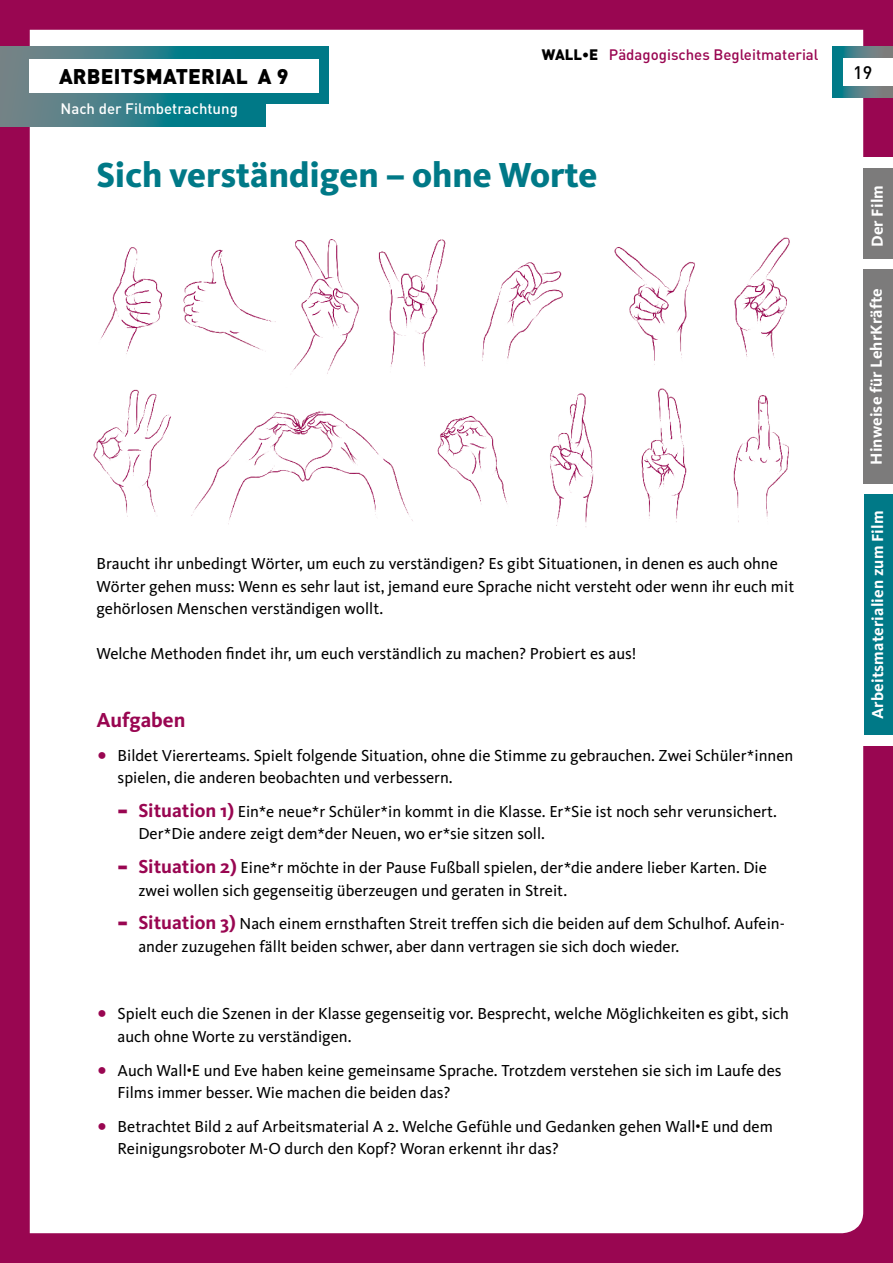
<style>
.page{position:relative;width:893px;height:1263px;background:#990651}
.page>*{position:absolute;margin:0;border:0;box-sizing:border-box;transform-origin:0 0}
.t1{font:800 36px "Kievit";color:#007987}
.t2{font:900 21px "DIN";letter-spacing:.01em;color:#000}
.t3{font:700 21px "Kievit";color:#990651}
.t4{font:500 18px "DIN";color:#000}
.t5{font:16.5px/22.5px "Kievit";color:#000}
.t6{font:700 16.5px "Kievit";letter-spacing:.01em;color:#fff}
.t7{font:500 15px "DIN";color:#990651}
.t8{font:500 15px "DIN";color:#fff}
.s1{font-weight:900;color:#000}
.s2{font-weight:700;font-size:19.5px;color:#990651}
.s3{font-size:13.5px}
</style>
<div class="page">
<div style="left:30px;top:30px;width:833px;height:1203px;background:#fff"></div>
<svg style="left:833px;top:47px;width:60px;height:51px;background:#488289"></svg>
<div style="left:853px;top:157px;width:40px;height:589px;background:#fff"></div>
<div style="left:863px;top:169px;width:30px;height:90px;background:#7c7b7b"></div>
<div style="left:863px;top:269px;width:30px;height:215px;background:#7c7b7b"></div>
<div style="left:864px;top:495px;width:29px;height:240px;background:#007987"></div>
<div style="left:843px;top:58px;width:50px;height:27px;background:#fff"></div>
<svg style="left:0;top:46px;width:329px;height:58px;background:#38838d"></svg>
<svg style="left:0;top:100px;width:265px;height:26px;background:#317e88"></svg>
<div style="left:30px;top:59px;width:289px;height:33px;background:#fff"></div>
<img style="left:91px;top:239px;width:479px;height:137px">
<img style="left:88px;top:387px;width:428px;height:137px">
<img style="left:608px;top:224px;width:204px;height:149px">
<img style="left:539px;top:389px;width:257px;height:144px">
<svg style="left:99px;top:752px;width:6px;height:6px"></svg>
<svg style="left:118px;top:809px;width:9px;height:4px"></svg>
<svg style="left:118px;top:866px;width:9px;height:3px"></svg>
<svg style="left:118px;top:922px;width:9px;height:3px"></svg>
<svg style="left:99px;top:1010px;width:6px;height:7px"></svg>
<svg style="left:99px;top:1067px;width:6px;height:6px"></svg>
<svg style="left:99px;top:1123px;width:6px;height:7px"></svg>
<p class="t2" style="left:59px;top:62px;width:231px">ARBEITSMATERIAL A 9</p>
<p class="t8" style="left:61px;top:99px;width:179px">Nach der Filmbetrachtung</p>
<p class="t7" style="left:542px;top:45px;width:278px"><span class="s1">WALL•E</span> Pädagogisches Begleitmaterial</p>
<h1 class="t1" style="left:96px;top:153px;width:503px">Sich verständigen – ohne Worte</h1>
<p class="t5" style="left:96px;top:552px;width:699px">Braucht ihr unbedingt Wörter, um euch zu verständigen? Es gibt Situationen, in denen es auch ohne<br>Wörter gehen muss: Wenn es sehr laut ist, jemand eure Sprache nicht versteht oder wenn ihr euch mit gehörlosen Menschen verständigen wollt.</p>
<p class="t5" style="left:96px;top:642px;width:542px">Welche Methoden findet ihr, um euch verständlich zu machen? Probiert es aus!</p>
<p class="t3" style="left:96px;top:707px;width:91px">Aufgaben</p>
<p class="t5" style="left:118px;top:744px;width:677px">Bildet Viererteams. Spielt folgende Situation, ohne die Stimme zu gebrauchen. Zwei Schüler*innen spielen, die anderen beobachten und verbessern.</p>
<p class="t5" style="left:138px;top:800px;width:640px"><span class="s2">Situation 1)</span> Ein*e neue*r Schüler*in kommt in die Klasse. Er*Sie ist noch sehr verunsichert.<br>Der*Die andere zeigt dem*der Neuen, wo er*sie sitzen soll.</p>
<p class="t5" style="left:138px;top:856px;width:630px"><span class="s2">Situation 2)</span> Eine*r möchte in der Pause Fußball spielen, der*die andere lieber Karten. Die zwei wollen sich gegenseitig überzeugen und geraten in Streit.</p>
<p class="t5" style="left:138px;top:912px;width:648px"><span class="s2">Situation 3)</span> Nach einem ernsthaften Streit treffen sich die beiden auf dem Schulhof. Aufein&shy;ander zuzugehen fällt beiden schwer, aber dann vertragen sie sich doch wieder.</p>
<p class="t5" style="left:118px;top:1002px;width:673px">Spielt euch die Szenen in der Klasse gegenseitig vor. Besprecht, welche Möglichkeiten es gibt, sich auch ohne Worte zu verständigen.</p>
<p class="t5" style="left:118px;top:1059px;width:665px">Auch Wall<span class="s3">•</span>E und Eve haben keine gemeinsame Sprache. Trotzdem verstehen sie sich im Laufe des<br>Films immer besser. Wie machen die beiden das?</p>
<p class="t5" style="left:118px;top:1115px;width:657px">Betrachtet Bild 2 auf Arbeitsmaterial A 2. Welche Gefühle und Gedanken gehen Wall<span class="s3">•</span>E und dem<br>Reinigungsroboter M-O durch den Kopf? Woran erkennt ihr das?</p>
<p class="t4" style="left:853px;top:61px;width:21px">19</p>
<p class="t6" style="left:867px;top:247px;width:63px;rotate:-90deg">Der Film</p>
<p class="t6" style="left:866px;top:465px;width:178px;rotate:-90deg">Hinweise für LehrKräfte</p>
<p class="t6" style="left:867px;top:719px;width:210px;rotate:-90deg">Arbeitsmaterialien zum Film</p>
</div>
